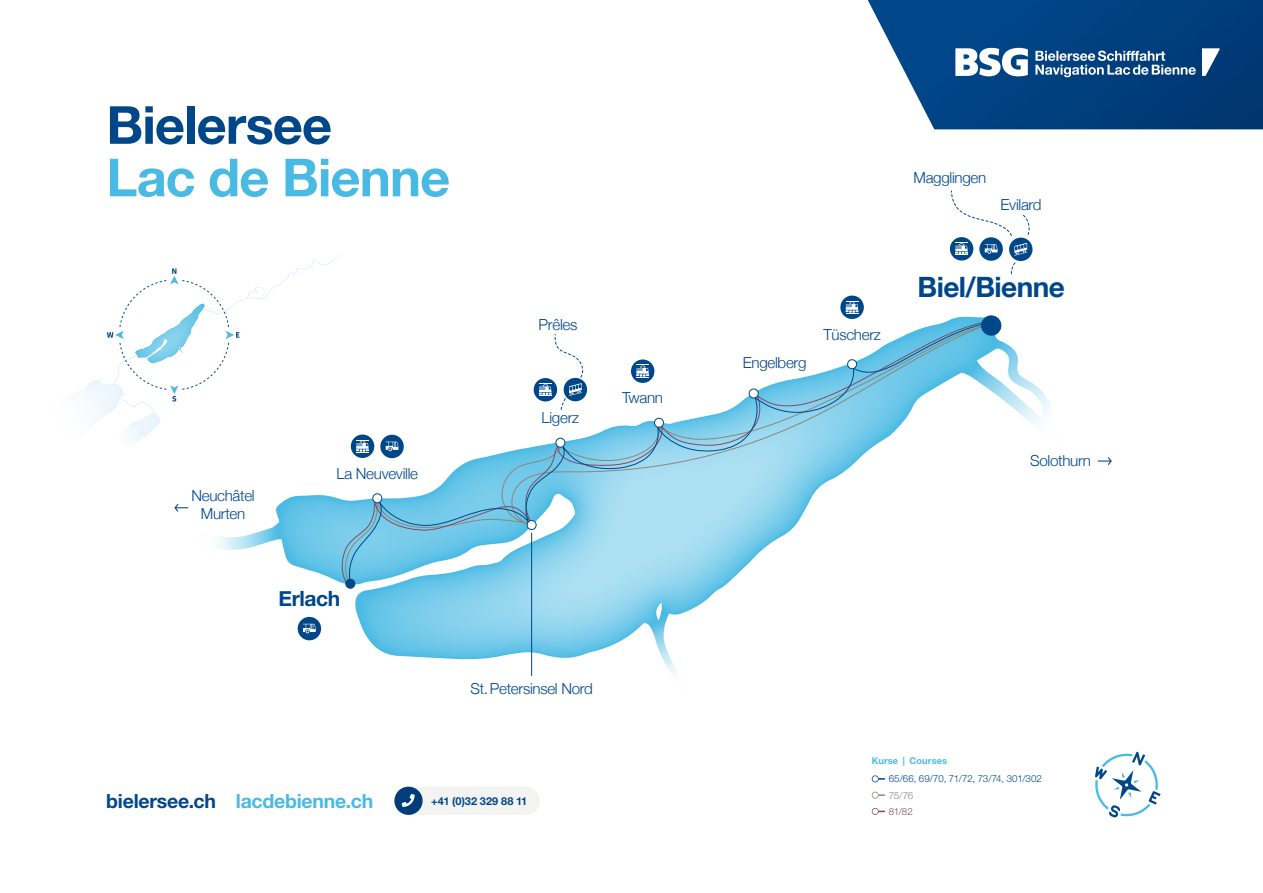
<style>
.page{position:relative;width:1263px;height:893px;background:#fff}
.page>*{position:absolute;margin:0;border:0;box-sizing:border-box;transform-origin:0 0}
.t1{font:700 52.5px "Helvetica Neue LT Pro";letter-spacing:-.02em;color:#49bae4}
.t2{font:700 52.5px "Helvetica Neue LT Pro";letter-spacing:-.02em;color:#00478a}
.t3{font:700 28.05px "Helvetica Neue";letter-spacing:-.02em;color:#00478a}
.t4{font:700 21px "Helvetica Neue";letter-spacing:-.02em;color:#00478a}
.t5{font:700 19.5px "Helvetica Neue LT Pro";letter-spacing:-.015em;color:#49bae4}
.t6{font:300 15.3px "Helvetica Neue";letter-spacing:-.02em;color:#00478a}
.t7{font:300 15.15px/17.9px "Helvetica Neue";letter-spacing:-.02em;color:#00478a;text-align:center}
.t8{font:700 10.95px "Helvetica Neue LT Pro";letter-spacing:.01em;color:#00478a}
.t9{font:300 9.75px "Helvetica Neue LT Pro";letter-spacing:-.01em;color:#00478a}
.t10{font:300 9.75px "Helvetica Neue LT Pro";color:#8e8679}
.t11{font:300 9.75px "Helvetica Neue LT Pro";color:#824a64}
.t12{font:700 9.3px "Helvetica Neue LT Pro";letter-spacing:.01em;color:#49bae4}
.s1{color:#00478a}
</style>
<div class="page">
<svg style="left:276px;top:317px;width:687px;height:359px"></svg>
<hr style="left:531px;top:533px;width:1px;height:142px;background:#00478a">
<div style="left:950px;top:237px;width:23px;height:24px;background:#00478a;border-radius:50%"></div>
<svg style="left:955px;top:242px;width:13px;height:13px"></svg>
<div style="left:979px;top:237px;width:24px;height:24px;background:#00478a;border-radius:50%"></div>
<svg style="left:985px;top:244px;width:12px;height:10px"></svg>
<div style="left:298px;top:617px;width:23px;height:23px;background:#00478a;border-radius:50%"></div>
<svg style="left:303px;top:624px;width:13px;height:9px"></svg>
<div style="left:840px;top:296px;width:24px;height:23px;background:#00478a;border-radius:50%"></div>
<svg style="left:846px;top:301px;width:12px;height:13px"></svg>
<div style="left:1009px;top:238px;width:23px;height:23px;background:#00478a;border-radius:50%"></div>
<svg style="left:1014px;top:243px;width:13px;height:13px"></svg>
<svg style="left:1023px;top:215px;width:7px;height:20px"></svg>
<svg style="left:951px;top:191px;width:61px;height:45px"></svg>
<svg style="left:1011px;top:262px;width:4px;height:13px"></svg>
<svg style="left:348px;top:324px;width:615px;height:256px"></svg>
<svg style="left:343px;top:493px;width:194px;height:96px;background:#7fc9e5"></svg>
<svg style="left:555px;top:437px;width:10px;height:11px"></svg>
<svg style="left:653px;top:417px;width:11px;height:11px"></svg>
<svg style="left:748px;top:388px;width:11px;height:11px"></svg>
<svg style="left:846px;top:359px;width:11px;height:11px"></svg>
<svg style="left:174px;top:504px;width:14px;height:8px"></svg>
<svg style="left:218px;top:518px;width:61px;height:43px"></svg>
<svg style="left:640px;top:615px;width:65px;height:61px"></svg>
<svg style="left:963px;top:315px;width:149px;height:150px"></svg>
<svg style="left:79px;top:255px;width:290px;height:207px"></svg>
<svg style="left:868px;top:0;width:395px;height:129px;background:#1a538c"></svg>
<svg style="left:955px;top:47px;width:265px;height:31px"></svg>
<div style="left:394px;top:787px;width:146px;height:28px;background:#f3f3f2;border-radius:14px"></div>
<div style="left:394px;top:787px;width:29px;height:28px;background:#003d79;border-radius:50%"></div>
<svg style="left:402px;top:794px;width:13px;height:13px"></svg>
<svg style="left:1095px;top:752px;width:65px;height:66px"></svg>
<svg style="left:872px;top:775px;width:12px;height:7px"></svg>
<svg style="left:872px;top:791px;width:12px;height:8px"></svg>
<svg style="left:872px;top:808px;width:12px;height:7px"></svg>
<h1 class="t2" style="left:106px;top:93px;width:227px">Bielersee</h1>
<h1 class="t1" style="left:106px;top:145px;width:345px">Lac de Bienne</h1>
<p class="t7" style="left:191px;top:486px;width:65px">Neuchâtel<br>Murten</p>
<p class="t7" style="left:336px;top:464px;width:83px">La Neuveville</p>
<h3 class="t4" style="left:279px;top:582px;width:63px">Erlach</h3>
<p class="t6" style="left:539px;top:312px;width:40px">Prêles</p>
<p class="t7" style="left:542px;top:407px;width:39px">Ligerz</p>
<p class="t7" style="left:622px;top:387px;width:42px">Twann</p>
<p class="t7" style="left:470px;top:678px;width:124px">St.Petersinsel Nord</p>
<p class="t5" style="left:106px;top:789px;width:268px"><span class="s1">bielersee.ch</span> lacdebienne.ch</p>
<p class="t8" style="left:431px;top:794px;width:98px">+41 (0)32 329 88 11</p>
<p class="t7" style="left:743px;top:353px;width:65px">Engelberg</p>
<p class="t7" style="left:823px;top:324px;width:59px">Tüscherz</p>
<p class="t7" style="left:913px;top:167px;width:74px">Magglingen</p>
<p class="t7" style="left:1001px;top:195px;width:42px">Evilard</p>
<h2 class="t3" style="left:917px;top:265px;width:149px">Biel/Bienne</h2>
<p class="t7" style="left:1030px;top:450px;width:62px">Solothurn</p>
<p class="t12" style="left:872px;top:755px;width:77px">Kurse | Courses</p>
<p class="t9" style="left:889px;top:773px;width:155px">65/66, 69/70, 71/72, 73/74, 301/302</p>
<p class="t10" style="left:889px;top:789px;width:26px">75/76</p>
<p class="t11" style="left:889px;top:805px;width:26px">81/82</p>
</div>
